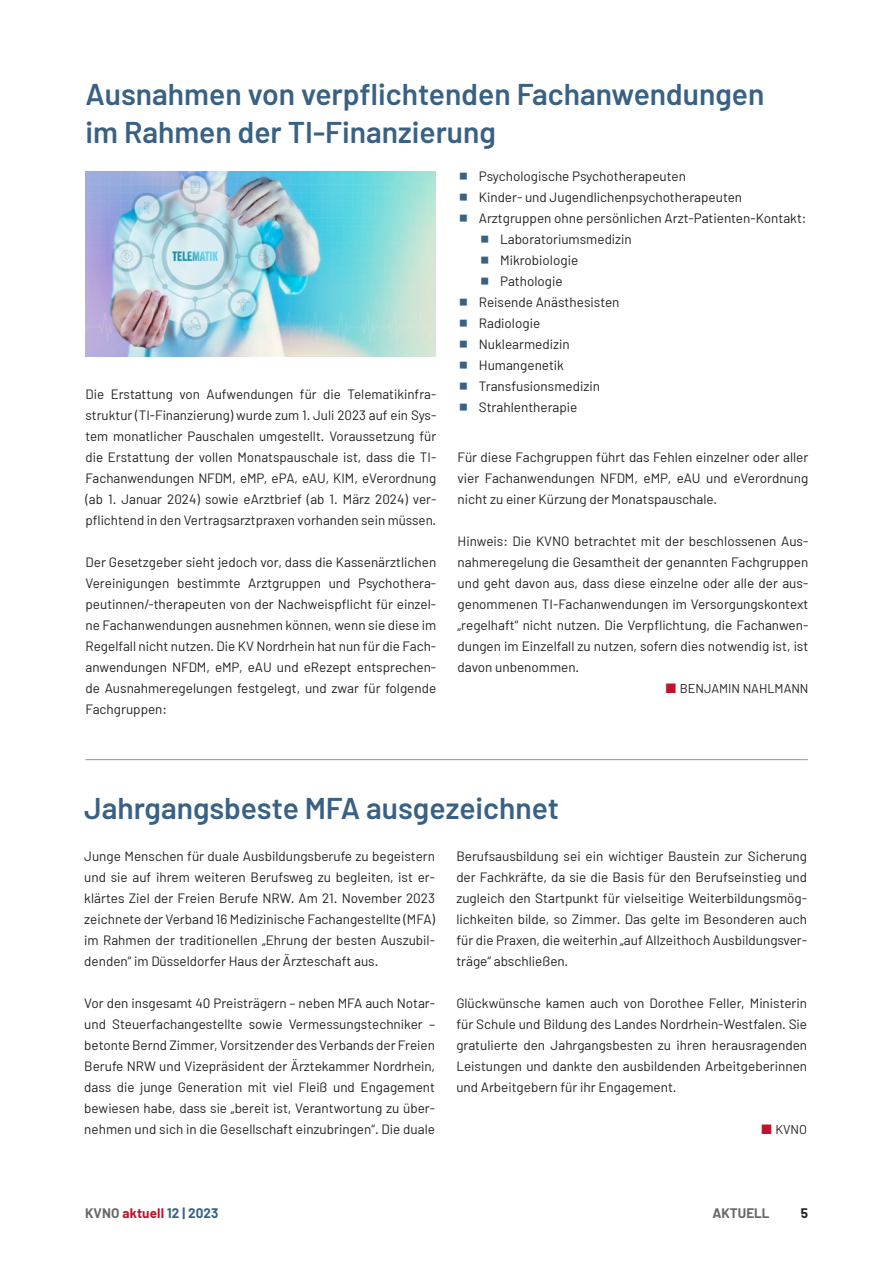
<style>
.page{position:relative;width:893px;height:1263px;background:#fff}
.page>*{position:absolute;margin:0;border:0;box-sizing:border-box;transform-origin:0 0}
.KVNO_H2_Verordnungsinfos{font:600 30px/37.5px "Barlow";color:#396184}
.KVNO_p{font:13.5px/21px "Barlow";color:#231f20;text-align:justify}
.t1{font:700 13.5px "Barlow";letter-spacing:.01em;color:#c0142e}
.t2{font:700 13.5px "Barlow";color:#676969}
.t3{font:700 13.5px "Barlow";color:#231f20}
.KVNO_Autor{font:12.75px "Barlow";color:#231f20}
.KVNO_p-2{font:12.75px "Barlow";color:#231f20}
.s1{color:#396184}
.s2{color:#c0142e}
.s3{color:#676969}
</style>
<div class="page">
<hr style="left:85px;top:759px;width:723px;height:1px;background:#939598">
<img style="left:85px;top:171px;width:350px;height:185px">
<p class="KVNO_H2_Verordnungsinfos" style="left:85px;top:75px;width:680px">Ausnahmen von verpflichtenden Fachanwendungen im Rahmen der TI-Finanzierung</p>
<p class="KVNO_p" style="left:85px;top:383px;width:352px">Die Erstattung von Aufwendungen für die Telematikinfra&shy;struktur (TI-Finanzierung) wurde zum 1. Juli 2023 auf ein Sys&shy;tem monatlicher Pauschalen umgestellt. Voraussetzung für die Erstattung der vollen Monatspauschale ist, dass die TI-Fachanwendungen NFDM, eMP, ePA, eAU, KIM, eVerordnung (ab 1. Januar 2024) sowie eArztbrief (ab 1. März 2024) ver&shy;pflichtend in den Vertragsarztpraxen vorhanden sein müssen.</p>
<p class="KVNO_p" style="left:85px;top:551px;width:352px">Der Gesetzgeber sieht jedoch vor, dass die Kassenärztlichen Vereinigungen bestimmte Arztgruppen und Psychothera&shy;peutinnen/-therapeuten von der Nachweispflicht für einzel&shy;ne Fachanwendungen ausnehmen können, wenn sie diese im Regelfall nicht nutzen. Die KV Nordrhein hat nun für die Fach&shy;anwendungen NFDM, eMP, eAU und eRezept entsprechen&shy;de Ausnahmeregelungen festgelegt, und zwar für folgende Fachgruppen:</p>
<p class="KVNO_p" style="left:458px;top:165px;width:230px"><span class="s1">⯀</span> Psychologische Psychotherapeuten</p>
<p class="KVNO_p" style="left:458px;top:186px;width:286px"><span class="s1">⯀</span> Kinder- und Jugendlichenpsychotherapeuten</p>
<p class="KVNO_p" style="left:458px;top:207px;width:350px"><span class="s1">⯀</span> Arztgruppen ohne persönlichen Arzt-Patienten-Kontakt:</p>
<p class="KVNO_p" style="left:479px;top:228px;width:155px"><span class="s1">⯀</span> Laboratoriumsmedizin</p>
<p class="KVNO_p" style="left:479px;top:249px;width:101px"><span class="s1">⯀</span> Mikrobiologie</p>
<p class="KVNO_p" style="left:479px;top:270px;width:85px"><span class="s1">⯀</span> Pathologie</p>
<p class="KVNO_p" style="left:458px;top:291px;width:163px"><span class="s1">⯀</span> Reisende Anästhesisten</p>
<p class="KVNO_p" style="left:458px;top:312px;width:84px"><span class="s1">⯀</span> Radiologie</p>
<p class="KVNO_p" style="left:458px;top:333px;width:114px"><span class="s1">⯀</span> Nuklearmedizin</p>
<p class="KVNO_p" style="left:458px;top:354px;width:108px"><span class="s1">⯀</span> Humangenetik</p>
<p class="KVNO_p" style="left:458px;top:375px;width:144px"><span class="s1">⯀</span> Transfusionsmedizin</p>
<p class="KVNO_p" style="left:458px;top:396px;width:121px"><span class="s1">⯀</span> Strahlentherapie</p>
<p class="KVNO_p" style="left:458px;top:446px;width:352px">Für diese Fachgruppen führt das Fehlen einzelner oder aller vier Fachanwendungen NFDM, eMP, eAU und eVerordnung nicht zu einer Kürzung der Monatspauschale.</p>
<p class="KVNO_p" style="left:458px;top:530px;width:352px">Hinweis: Die KVNO betrachtet mit der beschlossenen Aus&shy;nahmeregelung die Gesamtheit der genannten Fachgruppen und geht davon aus, dass diese einzelne oder alle der aus&shy;genommenen TI-Fachanwendungen im Versorgungskontext „regelhaft“ nicht nutzen. Die Verpflichtung, die Fachanwen&shy;dungen im Einzelfall zu nutzen, sofern dies notwendig ist, ist davon unbenommen.</p>
<p class="KVNO_Autor" style="left:665px;top:681px;width:145px"><span class="s2">■</span> BENJAMIN NAHLMANN</p>
<p class="KVNO_H2_Verordnungsinfos" style="left:84px;top:789px;width:476px">Jahrgangsbeste MFA ausgezeichnet</p>
<p class="KVNO_p" style="left:84px;top:845px;width:352px">Junge Menschen für duale Ausbildungsberufe zu begeistern und sie auf ihrem weiteren Berufsweg zu begleiten, ist er&shy;klärtes Ziel der Freien Berufe NRW. Am 21. November 2023 zeichnete der Verband 16 Medizinische Fachangestellte (MFA) im Rahmen der traditionellen „Ehrung der besten Auszubil&shy;denden“ im Düsseldorfer Haus der Ärzteschaft aus.</p>
<p class="KVNO_p" style="left:84px;top:992px;width:352px">Vor den insgesamt 40 Preisträgern – neben MFA auch Notar&shy;und Steuerfachangestellte sowie Vermessungstechniker – betonte Bernd Zimmer, Vorsitzender des Verbands der Freien Berufe NRW und Vizepräsident der Ärztekammer Nordrhein, dass die junge Generation mit viel Fleiß und Engagement bewiesen habe, dass sie „bereit ist, Verantwortung zu über&shy;nehmen und sich in die Gesellschaft einzubringen“. Die duale</p>
<p class="KVNO_p" style="left:456px;top:845px;width:352px">Berufsausbildung sei ein wichtiger Baustein zur Sicherung der Fachkräfte, da sie die Basis für den Berufseinstieg und zugleich den Startpunkt für vielseitige Weiterbildungsmög&shy;lichkeiten bilde, so Zimmer. Das gelte im Besonderen auch für die Praxen, die weiterhin „auf Allzeithoch Ausbildungsver&shy;träge“ abschließen.</p>
<p class="KVNO_p" style="left:456px;top:992px;width:352px">Glückwünsche kamen auch von Dorothee Feller, Ministerin für Schule und Bildung des Landes Nordrhein-Westfalen. Sie gratulierte den Jahrgangsbesten zu ihren herausragenden Leistungen und dankte den ausbildenden Arbeitgeberinnen und Arbeitgebern für ihr Engagement.</p>
<p class="KVNO_p-2" style="left:761px;top:1122px;width:48px"><span class="s2">■</span> KVNO</p>
<p class="t1" style="left:85px;top:1205px;width:135px"><span class="s3">KVNO</span> aktuell <span class="s1">12 | 2023</span></p>
<p class="t2" style="left:712px;top:1205px;width:59px">AKTUELL</p>
<p class="t3" style="left:801px;top:1205px;width:9px">5</p>
</div>
